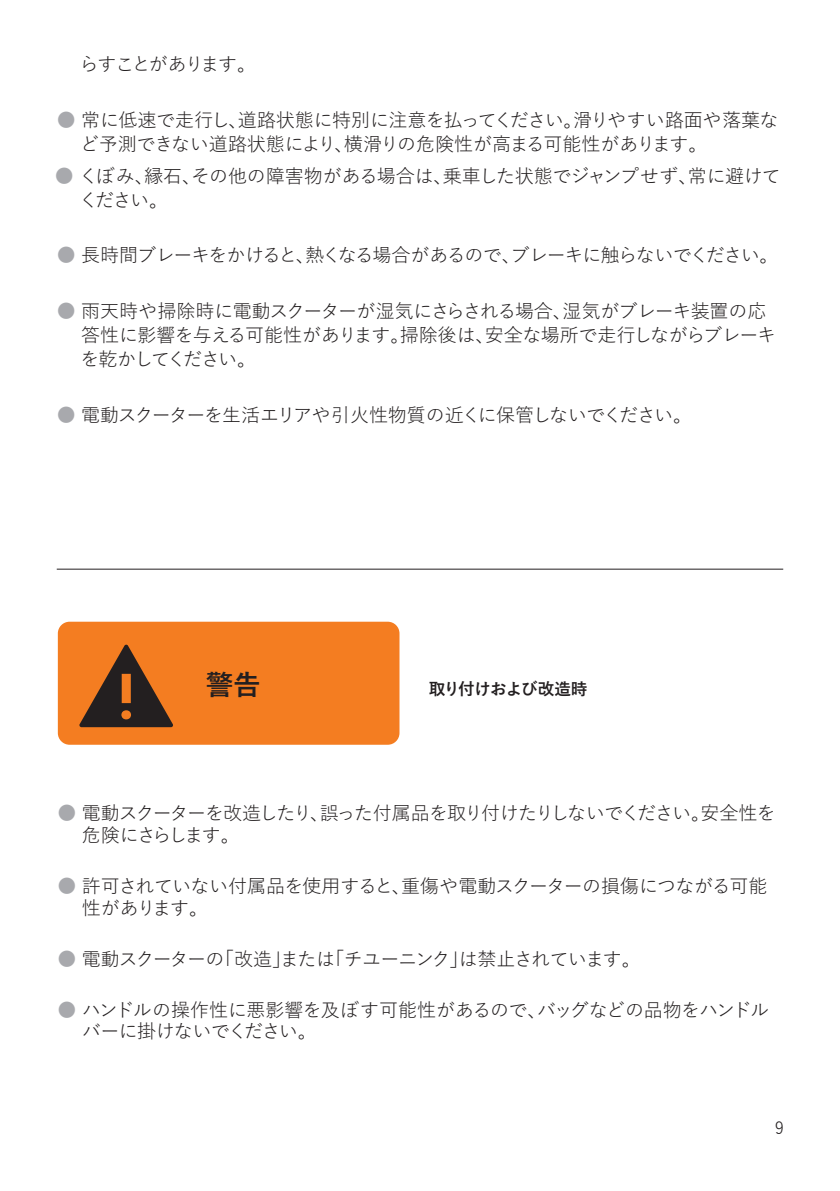
<style>
.page{position:relative;width:840px;height:1191px;background:#fff}
.page>*{position:absolute;margin:0;border:0;box-sizing:border-box;transform-origin:0 0}
.t1{font:700 27.6px "Yu Gothic";color:#231f20}
.t2{font:19px/24px "Yu Gothic";letter-spacing:-.035em;color:#231f20}
.t3{font:19px/24px "Yu Gothic";letter-spacing:-.005em;color:#231f20}
.t4{font:19px/21.6px "Yu Gothic";letter-spacing:-.075em;color:#231f20}
.t5{font:19px/24px "Yu Gothic";letter-spacing:-.015em;color:#231f20}
.t6{font:19px "Yu Gothic";letter-spacing:-.07em;color:#231f20}
.t7{font:19px "Yu Gothic";letter-spacing:-.055em;color:#231f20}
.t8{font:19px "Yu Gothic";letter-spacing:-.06em;color:#231f20}
.t9{font:19px "Yu Gothic";letter-spacing:-.09em;color:#231f20}
.Normal_text{font:700 16.6px "Yu Gothic";letter-spacing:-.04em;color:#231f20}
.t10{font:16.6px "Yu Gothic";color:#231f20}
.s1{color:#a8a9ad}
</style>
<div class="page">
<div style="left:58px;top:621px;width:341px;height:123px;background:#f47d21;border-radius:12px"></div>
<svg style="left:79px;top:644px;width:94px;height:83px"></svg>
<hr style="left:57px;top:568px;width:725px;height:1px;background:#231f20">
<p class="t9" style="left:79px;top:47px;width:178px">らすことがあります。</p>
<p class="t3" style="left:80px;top:105px;width:699px;text-indent:-23px"><span class="s1">●</span> 常に低速で走行し、道路状態に特別に注意を払ってください。滑りやすい路面や落葉など予測できない道路状態により、横滑りの危険性が高まる可能性があります。</p>
<p class="t5" style="left:79px;top:161px;width:702px;text-indent:-24px"><span class="s1">●</span> くぼみ、縁石、その他の障害物がある場合は、乗車した状態でジャンプせず、常に避けてください。</p>
<p class="t6" style="left:57px;top:238px;width:723px"><span class="s1">●</span> 長時間ブレーキをかけると、熱くなる場合があるので、ブレーキに触らないでください。</p>
<p class="t2" style="left:80px;top:297px;width:696px;text-indent:-24px"><span class="s1">●</span> 雨天時や掃除時に電動スクーターが湿気にさらされる場合、湿気がブレーキ装置の応答性に影響を与える可能性があります。掃除後は、安全な場所で走行しながらブレーキを乾かしてください。</p>
<p class="t7" style="left:57px;top:397px;width:636px"><span class="s1">●</span> 電動スクーターを生活エリアや引火性物質の近くに保管しないでください。</p>
<p class="t1" style="left:205px;top:669px;width:57px">警告</p>
<p class="Normal_text" style="left:428px;top:679px;width:160px">取り付けおよび改造時</p>
<p class="t4" style="left:82px;top:800px;width:695px;text-indent:-24px"><span class="s1">●</span> 電動スクーターを改造したり、誤った付属品を取り付けたりしないでください。安全性を危険にさらします。</p>
<p class="t2" style="left:82px;top:872px;width:686px;line-height:21.6px;text-indent:-24px"><span class="s1">●</span> 許可されていない付属品を使用すると、重傷や電動スクーターの損傷につながる可能性があります。</p>
<p class="t8" style="left:57px;top:941px;width:584px"><span class="s1">●</span> 電動スクーターの「改造」または「チユーニンク」は禁止されています。</p>
<p class="t2" style="left:82px;top:996px;width:688px;line-height:21.6px;text-indent:-24px"><span class="s1">●</span> ハンドルの操作性に悪影響を及ぼす可能性があるので、バッグなどの品物をハンドルバーに掛けないでください。</p>
<p class="t10" style="left:774px;top:1112px;width:11px">9</p>
</div>
